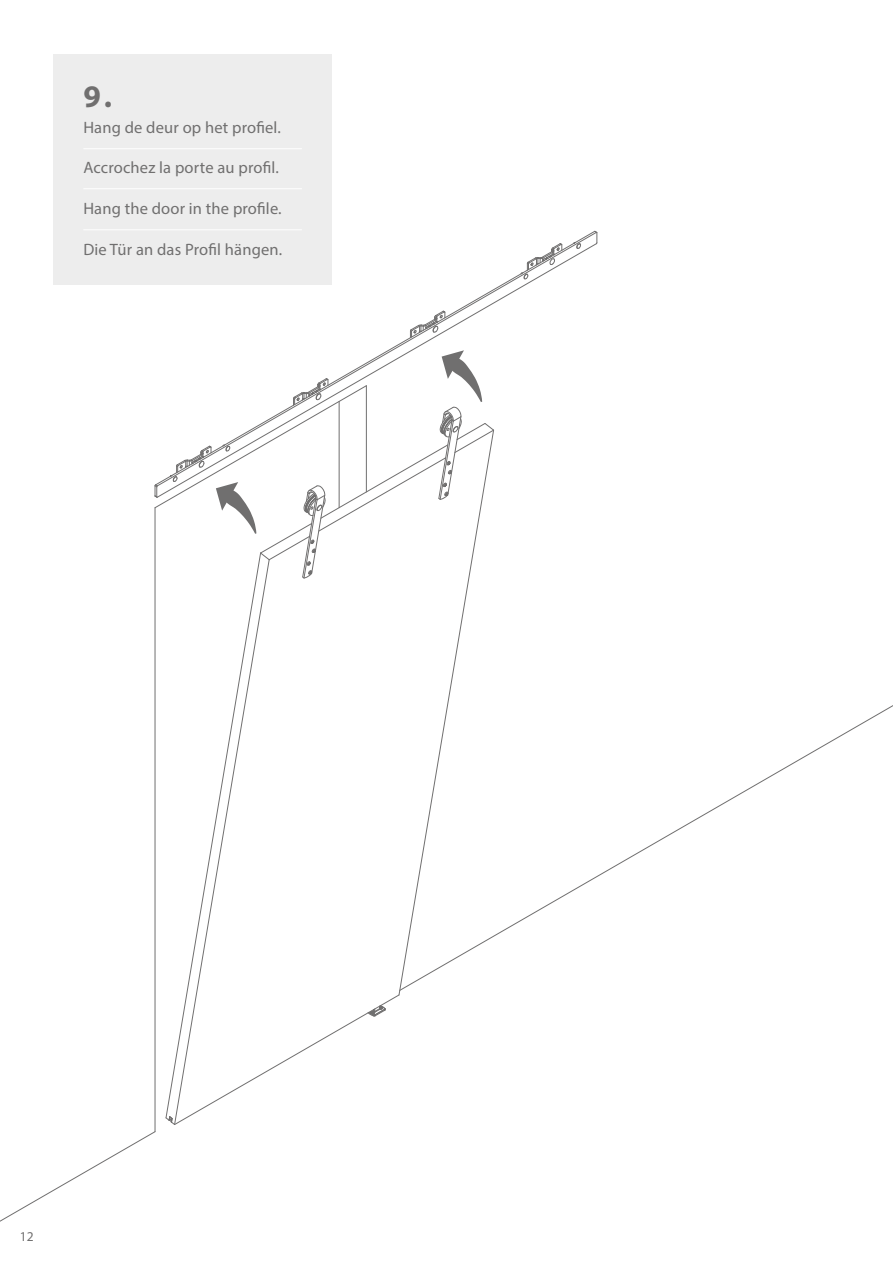
<style>
.page{position:relative;width:893px;height:1263px;background:#fff}
.page>*{position:absolute;margin:0;border:0;box-sizing:border-box;transform-origin:0 0}
.t1{font:700 31.5px "Myriad Pro";color:#706f6f}
.t2{font:16.5px "Myriad Pro";letter-spacing:.01em;color:#706f6f}
.t3{font:13.5px "Myriad Pro";color:#706f6f}
</style>
<div class="page">
<svg style="left:186px;top:579px;width:75px;height:415px"></svg>
<svg style="left:398px;top:579px;width:72px;height:415px"></svg>
<svg style="left:388px;top:231px;width:207px;height:119px"></svg>
<svg style="left:573px;top:242px;width:8px;height:7px"></svg>
<svg style="left:399px;top:705px;width:494px;height:286px"></svg>
<svg style="left:0;top:1131px;width:156px;height:91px"></svg>
<hr style="left:155px;top:508px;width:1px;height:624px;background:#706f6f">
<svg style="left:165px;top:994px;width:235px;height:131px"></svg>
<svg style="left:594px;top:230px;width:4px;height:15px"></svg>
<svg style="left:520px;top:243px;width:43px;height:37px"></svg>
<svg style="left:409px;top:310px;width:37px;height:28px"></svg>
<svg style="left:154px;top:350px;width:340px;height:229px"></svg>
<div style="left:54px;top:54px;width:278px;height:231px;background:#ededed"></div>
<hr style="left:83px;top:148px;width:219px;height:1px;background:#fff">
<hr style="left:83px;top:188px;width:219px;height:1px;background:#fff">
<hr style="left:83px;top:229px;width:219px;height:1px;background:#fff">
<h1 class="t1" style="left:83px;top:76px;width:30px">9.</h1>
<p class="t2" style="left:83px;top:117px;width:199px">Hang de deur op het profiel.</p>
<p class="t2" style="left:83px;top:158px;width:197px">Accrochez la porte au profil.</p>
<p class="t2" style="left:83px;top:198px;width:200px">Hang the door in the profile.</p>
<p class="t2" style="left:83px;top:239px;width:200px">Die Tür an das Profil hängen.</p>
<p class="t3" style="left:20px;top:1228px;width:15px">12</p>
</div>
